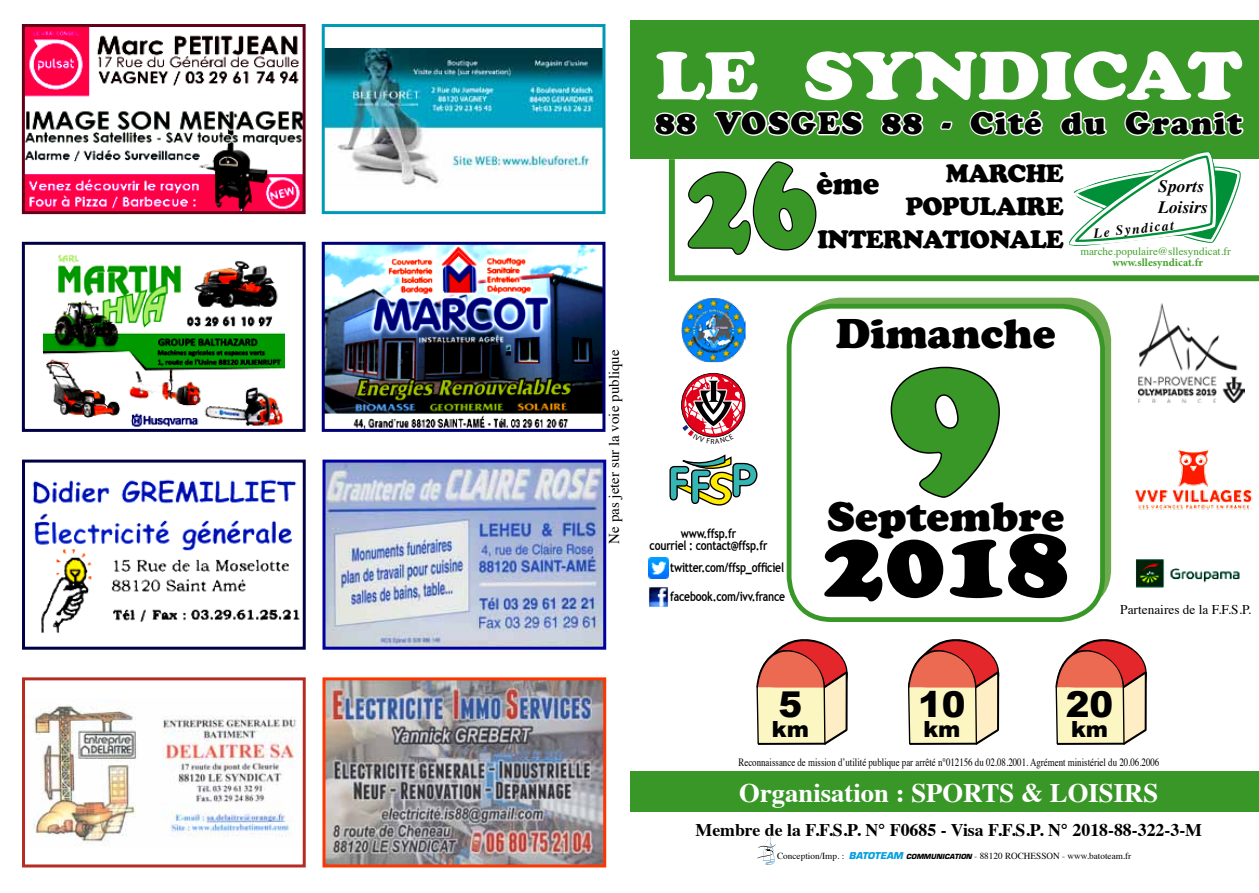
<style>
.page{position:relative;width:1259px;height:893px;background:#fff}
.page>*{position:absolute;margin:0;border:0;box-sizing:border-box;transform-origin:0 0}
.t1{font:177.75px "Cooper Black Std";color:#399728}
.t2{font:900 133.8px "Cooper";color:#399728;scale:.8 1}
.t3{font:97.05px "Cooper Black Std";color:#000}
.t4{font:900 70.5px "Cooper";color:#fff;scale:1.1 1}
.t5{font:40.95px "Cooper Black Std";color:#000}
.t6{font:900 35.55px "Arial";color:#000}
.t7{font:900 32.25px "Cooper";letter-spacing:.05em;color:#000}
.t8{font:900 31.2px "Cooper";color:#000}
.t9{font:700 26.7px "Times";color:#fff}
.t10{font:900 25.8px/33px "Cooper";letter-spacing:-.025em;color:#000;text-align:right}
.t11{font:900 22.2px "Arial";color:#000}
.t12{font:700 17.85px "Times";color:#000}
.t13{font:italic 700 17.4px/21px "Times";color:#000}
.t14{font:15px "Times";color:#000}
.t15{font:italic 700 13.65px "Times";color:#000}
.t16{font:13.35px "Times";color:#000}
.t17{font:700 13.05px/12.5px "Trebuchet MS";letter-spacing:-.02em;color:#000;text-align:center;scale:.8 1}
.t18{font:11.1px "Times";color:#000;scale:.8 1}
.t19{font:11.1px "Times";color:#44a12b}
.t20{font:700 11.1px "Minion Pro";letter-spacing:.005em;color:#44a12b}
.t21{font:9.15px "Times";color:#000}
.s1{font-family:"Eurostile";font-weight:700;font-style:italic;color:#009ee0}
.s2{font-family:"Eurostile";font-weight:700;font-style:italic;font-size:6.9px}
</style>
<div class="page">
<img style="left:26px;top:28px;width:276px;height:182px">
<div style="left:22px;top:24px;width:284px;height:190px;border:3px solid #610018"></div>
<img style="left:43px;top:254px;width:241px;height:173px">
<div style="left:22px;top:242px;width:284px;height:190px;border:3px solid #000046"></div>
<img style="left:32px;top:479px;width:268px;height:155px">
<div style="left:22px;top:460px;width:284px;height:190px;border:3px solid #000046"></div>
<img style="left:26px;top:705px;width:275px;height:141px">
<div style="left:22px;top:677px;width:284px;height:190px;border:3px solid #b52d22"></div>
<img style="left:326px;top:49px;width:275px;height:136px">
<div style="left:322px;top:24px;width:283px;height:190px;border:3px solid #009ab6"></div>
<img style="left:326px;top:246px;width:275px;height:182px">
<div style="left:322px;top:242px;width:283px;height:190px;border:3px solid #000078"></div>
<img style="left:326px;top:464px;width:276px;height:182px">
<div style="left:322px;top:460px;width:284px;height:190px;border:3px solid #00009f"></div>
<img style="left:326px;top:681px;width:276px;height:182px">
<div style="left:322px;top:677px;width:284px;height:190px;border:3px solid #ff3500"></div>
<svg style="left:668px;top:159px;width:591px;height:123px"></svg>
<div style="left:630px;top:20px;width:629px;height:139px;background:#399728"></div>
<svg style="left:654px;top:112px;width:43px;height:24px"></svg>
<svg style="left:713px;top:110px;width:151px;height:26px"></svg>
<svg style="left:880px;top:112px;width:44px;height:24px"></svg>
<svg style="left:940px;top:121px;width:13px;height:9px"></svg>
<svg style="left:969px;top:109px;width:74px;height:27px"></svg>
<svg style="left:686px;top:160px;width:131px;height:97px"></svg>
<div style="left:630px;top:771px;width:629px;height:41px;background:#399728"></div>
<svg style="left:757px;top:836px;width:19px;height:29px"></svg>
<div style="left:797px;top:298px;width:314px;height:313px;background:#6daa50;border-radius:43px"></div>
<div style="left:789px;top:306px;width:313px;height:314px;background:#fff;border-radius:43px"></div>
<div style="left:786px;top:304px;width:319px;height:318px;border:5px solid #399728;border-radius:43px"></div>
<svg style="left:890px;top:366px;width:110px;height:132px"></svg>
<img style="left:1135px;top:450px;width:118px;height:60px">
<img style="left:1135px;top:559px;width:105px;height:29px">
<svg style="left:908px;top:639px;width:91px;height:106px;background:#e0ad90"></svg>
<svg style="left:756px;top:639px;width:91px;height:106px;background:#e1ae91"></svg>
<svg style="left:1055px;top:639px;width:91px;height:106px;background:#e1ae91"></svg>
<svg style="left:1058px;top:110px;width:188px;height:169px"></svg>
<img style="left:1138px;top:303px;width:106px;height:99px">
<img style="left:648px;top:587px;width:20px;height:20px">
<img style="left:648px;top:558px;width:20px;height:20px">
<svg style="left:669px;top:454px;width:89px;height:52px"></svg>
<img style="left:681px;top:298px;width:64px;height:64px">
<svg style="left:681px;top:373px;width:64px;height:65px"></svg>
<h3 class="t14" style="left:600px;top:544px;width:196px;rotate:-90deg">Ne pas jeter sur la voie publique</h3>
<h3 class="t4" style="left:655px;top:35px;width:535px">LE SYNDICAT</h3>
<h3 class="t7" style="left:655px;top:104px;width:588px">88 VOSGES 88 - Cité du Granit</h3>
<h3 class="t10" style="left:905px;top:157px;width:160px">MARCHE<br>POPULAIRE</h3>
<h2 class="t2" style="left:688px;top:125px;width:162px">26</h2>
<h3 class="t8" style="left:816px;top:165px;width:65px">ème</h3>
<h3 class="t13" style="left:1158px;top:174px;width:51px">Sports<br>Loisirs</h3>
<p class="t15" style="left:1092px;top:220px;width:82px;rotate:-6deg">Le Syndicat</p>
<h3 class="t10" style="left:817px;top:223px;width:248px">INTERNATIONALE</h3>
<p class="t19" style="left:1080px;top:241px;width:152px">marche.populaire@sllesyndicat.fr</p>
<p class="t20" style="left:1112px;top:254px;width:92px">www.sllesyndicat.fr</p>
<p class="t17" style="left:649px;top:527px;width:149px">www.ffsp.fr<br>courriel : contact@ffsp.fr</p>
<p class="t17" style="left:670px;top:590px;width:145px">facebook.com/ivv.france</p>
<p class="t17" style="left:670px;top:561px;width:144px">twitter.com/ffsp_officiel</p>
<h3 class="t5" style="left:836px;top:308px;width:221px">Dimanche</h3>
<h1 class="t1" style="left:890px;top:303px;width:113px">9</h1>
<h3 class="t5" style="left:827px;top:492px;width:238px">Septembre</h3>
<h3 class="t3" style="left:823px;top:504px;width:246px">2018</h3>
<p class="t16" style="left:1120px;top:597px;width:132px">Partenaires de la F.F.S.P.</p>
<h3 class="t6" style="left:778px;top:678px;width:25px">5</h3>
<h3 class="t11" style="left:772px;top:713px;width:39px">km</h3>
<h3 class="t6" style="left:918px;top:678px;width:49px">10</h3>
<h3 class="t11" style="left:923px;top:713px;width:39px">km</h3>
<h3 class="t6" style="left:1065px;top:678px;width:49px">20</h3>
<h3 class="t11" style="left:1071px;top:713px;width:39px">km</h3>
<p class="t18" style="left:738px;top:751px;width:528px">Reconnaissance de mission d’utilité publique par arrêté n°012156 du 02.08.2001. Agrément ministériel du 20.06.2006</p>
<h3 class="t9" style="left:739px;top:767px;width:420px">Organisation : SPORTS &amp; LOISIRS</h3>
<h3 class="t12" style="left:695px;top:813px;width:508px">Membre de la F.F.S.P. N° F0685 - Visa F.F.S.P. N° 2018-88-322-3-M</h3>
<p class="t21" style="left:777px;top:847px;width:356px">Conception/Imp. : <span class="s1">BATOTEAM</span> <span class="s2">COMMUNICATION</span> - 88120 ROCHESSON - www.batoteam.fr</p>
</div>
